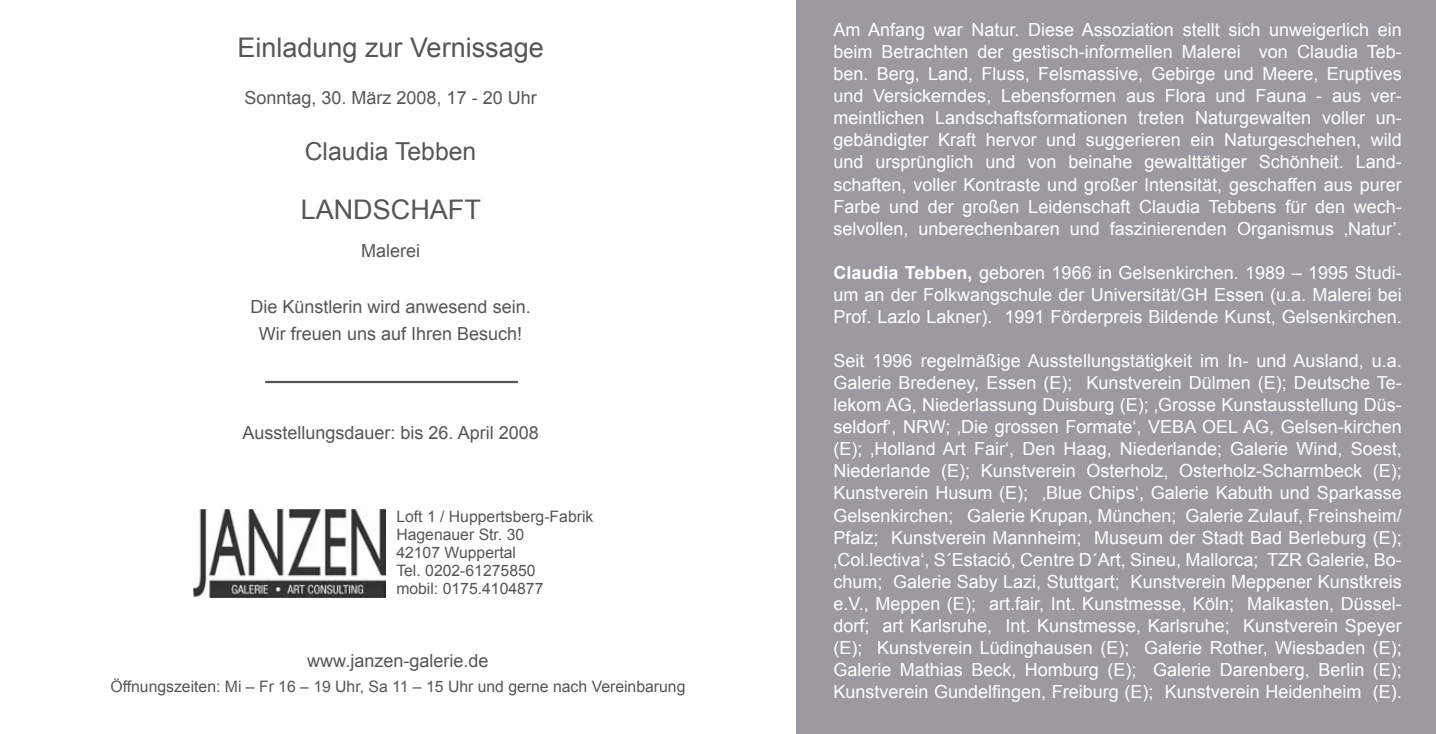
<style>
.page{position:relative;width:1436px;height:734px;background:#fff}
.page>*{position:absolute;margin:0;border:0;box-sizing:border-box;transform-origin:0 0}
.t1{font:27px "Arial";color:#575656}
.t2{font:24.75px "Arial";color:#575656}
.t3{font:18px/22.1px "Arial";color:#fff;text-align:justify}
.t4{font:18px/27px "Arial";color:#575656;text-align:center}
.t5{font:15.75px/18px "Arial";color:#575656}
.s1{font-weight:700}
</style>
<div class="page">
<img style="left:194px;top:509px;width:191px;height:88px">
<hr style="left:265px;top:381px;width:253px;height:2px;background:#575656">
<div style="left:796px;top:0;width:639px;height:733px;background:#9c9aa0"></div>
<h1 class="t1" style="left:237px;top:29px;width:308px">Einladung zur Vernissage</h1>
<p class="t4" style="left:244px;top:84px;width:294px">Sonntag, 30. März 2008, 17 - 20 Uhr</p>
<h2 class="t2" style="left:305px;top:135px;width:173px">Claudia Tebben</h2>
<h1 class="t1" style="left:301px;top:191px;width:182px">LANDSCHAFT</h1>
<p class="t4" style="left:361px;top:237px;width:61px">Malerei</p>
<p class="t4" style="left:250px;top:294px;width:282px">Die Künstlerin wird anwesend sein.<br>Wir freuen uns auf Ihren Besuch!</p>
<p class="t4" style="left:242px;top:420px;width:298px">Ausstellungsdauer: bis 26. April 2008</p>
<p class="t5" style="left:396px;top:508px;width:198px">Loft 1 / Huppertsberg-Fabrik<br>Hagenauer Str. 30<br>42107 Wuppertal<br>Tel. 0202-61275850<br>mobil: 0175.4104877</p>
<p class="t4" style="left:307px;top:647px;width:183px">www.janzen-galerie.de</p>
<p class="t5" style="left:110px;top:677px;width:576px">Öffnungszeiten: Mi – Fr 16 – 19 Uhr, Sa 11 – 15 Uhr und gerne nach Vereinbarung</p>
<p class="t3" style="left:833px;top:19px;width:570px">Am Anfang war Natur. Diese Assoziation stellt sich unweigerlich ein beim Betrachten der gestisch-informellen Malerei von Claudia Teb&shy;ben. Berg, Land, Fluss, Felsmassive, Gebirge und Meere, Eruptives und Versickerndes, Lebensformen aus Flora und Fauna - aus ver&shy;meintlichen Landschaftsformationen treten Naturgewalten voller un&shy;gebändigter Kraft hervor und suggerieren ein Naturgeschehen, wild und ursprünglich und von beinahe gewalttätiger Schönheit. Land&shy;schaften, voller Kontraste und großer Intensität, geschaffen aus purer Farbe und der großen Leidenschaft Claudia Tebbens für den wech&shy;selvollen, unberechenbaren und faszinierenden Organismus ‚Natur’.</p>
<p class="t3" style="left:833px;top:261px;width:570px"><span class="s1">Claudia Tebben,</span> geboren 1966 in Gelsenkirchen. 1989 – 1995 Studi&shy;um an der Folkwangschule der Universität/GH Essen (u.a. Malerei bei Prof. Lazlo Lakner). 1991 Förderpreis Bildende Kunst, Gelsenkirchen.</p>
<p class="t3" style="left:833px;top:350px;width:570px">Seit 1996 regelmäßige Ausstellungstätigkeit im In- und Ausland, u.a.<br>Galerie Bredeney, Essen (E); Kunstverein Dülmen (E); Deutsche Te&shy;lekom AG, Niederlassung Duisburg (E); ‚Grosse Kunstausstellung Düs&shy;seldorf‘, NRW; ‚Die grossen Formate‘, VEBA OEL AG, Gelsen-kirchen (E); ‚Holland Art Fair‘, Den Haag, Niederlande; Galerie Wind, Soest, Niederlande (E); Kunstverein Osterholz, Osterholz-Scharmbeck (E); Kunstverein Husum (E); ‚Blue Chips‘, Galerie Kabuth und Sparkasse Gelsenkirchen; Galerie Krupan, München; Galerie Zulauf, Freinsheim/ Pfalz; Kunstverein Mannheim; Museum der Stadt Bad Berleburg (E); ‚Col.lectiva‘, S´Estació, Centre D´Art, Sineu, Mallorca; TZR Galerie, Bo&shy;chum; Galerie Saby Lazi, Stuttgart; Kunstverein Meppener Kunstkreis e.V., Meppen (E); art.fair, Int. Kunstmesse, Köln; Malkasten, Düssel&shy;dorf; art Karlsruhe, Int. Kunstmesse, Karlsruhe; Kunstverein Speyer (E); Kunstverein Lüdinghausen (E); Galerie Rother, Wiesbaden (E); Galerie Mathias Beck, Homburg (E); Galerie Darenberg, Berlin (E); Kunstverein Gundelfingen, Freiburg (E); Kunstverein Heidenheim (E).</p>
</div>
